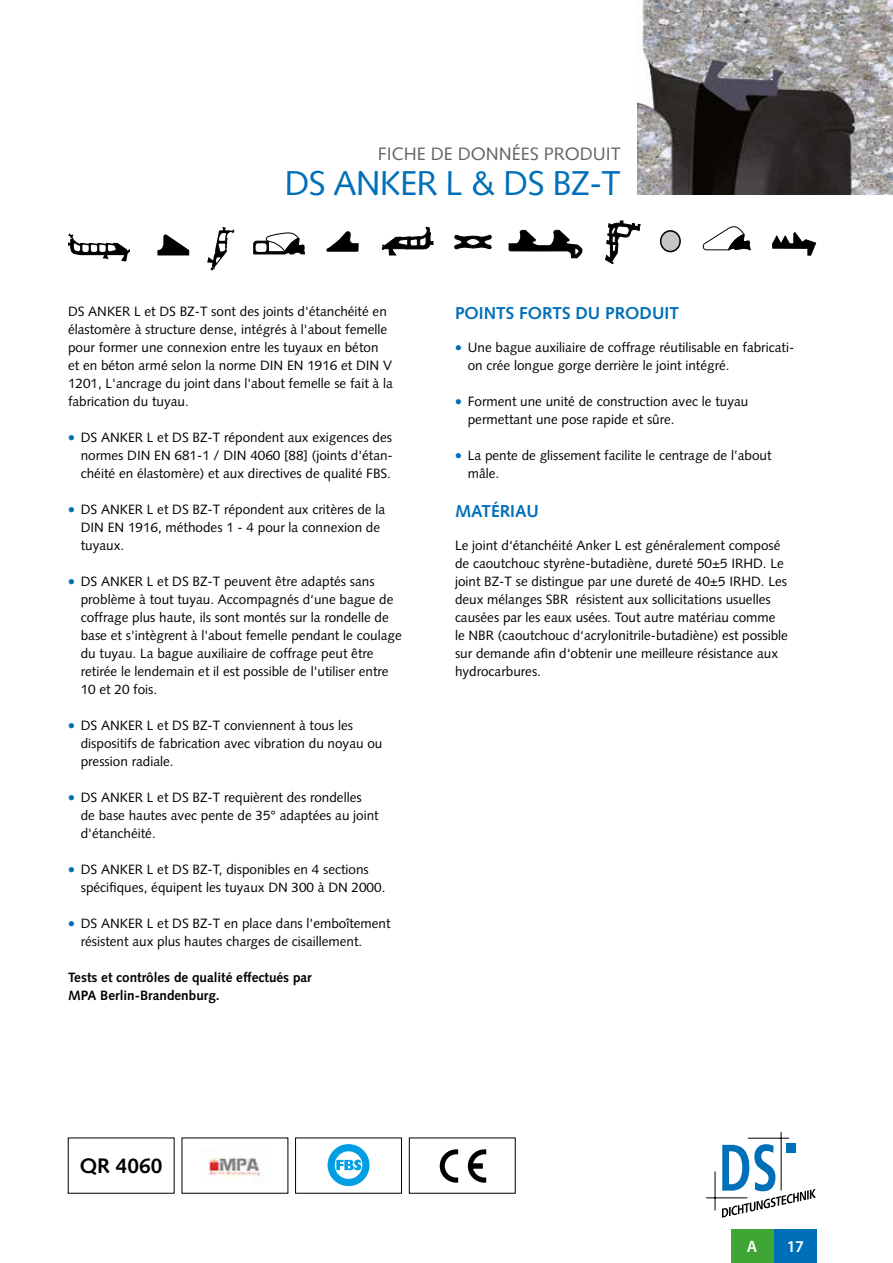
<style>
.page{position:relative;width:893px;height:1263px;background:#fff}
.page>*{position:absolute;margin:0;border:0;box-sizing:border-box;transform-origin:0 0}
.t1{font:34.5px "Syntax LT Std";letter-spacing:-.025em;color:#006fb9}
.t2{font:700 21px "Syntax LT Std";color:#000}
.t3{font:18px "Syntax LT Std";color:#646363}
.t4{font:700 17.25px "Syntax LT Std";color:#006fb9}
.t5{font:600 16.5px "Myriad Pro";color:#fff}
.t6{font:13.5px/18px "Syntax LT Std";color:#000}
.t7{font:700 13.5px/18px "Syntax LT Std";color:#000}
</style>
<div class="page">
<div style="left:661px;top:231px;width:19px;height:21px;background:#c6c6c6;border-radius:50%"></div>
<div style="left:660px;top:230px;width:21px;height:22px;border:2px solid #010203;border-radius:50%"></div>
<svg style="left:454px;top:234px;width:38px;height:16px"></svg>
<svg style="left:326px;top:231px;width:33px;height:21px"></svg>
<svg style="left:253px;top:232px;width:52px;height:23px"></svg>
<div style="left:256px;top:243px;width:11px;height:9px;border:5px solid #fff"></div>
<svg style="left:157px;top:234px;width:32px;height:21px"></svg>
<svg style="left:772px;top:232px;width:44px;height:24px"></svg>
<svg style="left:702px;top:226px;width:49px;height:24px"></svg>
<svg style="left:605px;top:220px;width:36px;height:44px"></svg>
<svg style="left:508px;top:230px;width:75px;height:28px"></svg>
<svg style="left:381px;top:226px;width:53px;height:30px"></svg>
<svg style="left:207px;top:227px;width:28px;height:43px"></svg>
<svg style="left:68px;top:233px;width:62px;height:29px"></svg>
<div style="left:774px;top:1229px;width:42px;height:34px;background:#006fb9"></div>
<div style="left:731px;top:1229px;width:42px;height:34px;background:#3fa535"></div>
<div style="left:786px;top:1143px;width:10px;height:10px;background:#006fb9"></div>
<svg style="left:722px;top:1144px;width:94px;height:74px"></svg>
<hr style="left:781px;top:1132px;width:1px;height:58px;background:#000">
<hr style="left:748px;top:1138px;width:41px;height:1px;background:#000">
<hr style="left:715px;top:1171px;width:1px;height:39px;background:#000">
<hr style="left:706px;top:1197px;width:41px;height:1px;background:#000">
<img style="left:638px;top:0;width:255px;height:195px">
<svg style="left:328px;top:1144px;width:42px;height:42px"></svg>
<div style="left:295px;top:1138px;width:107px;height:55px;border:1px solid #000"></div>
<img style="left:201px;top:1156px;width:60px;height:25px">
<svg style="left:440px;top:1149px;width:18px;height:34px"></svg>
<svg style="left:468px;top:1149px;width:18px;height:34px"></svg>
<h3 class="t3" style="left:378px;top:144px;width:245px">FICHE DE DONNÉES PRODUIT</h3>
<h1 class="t1" style="left:284px;top:162px;width:338px">DS ANKER L &amp; DS BZ-T</h1>
<p class="t6" style="left:68px;top:303px;width:326px">DS ANKER L et DS BZ-T sont des joints d'étanchéité en élastomère à structure dense, intégrés à l'about femelle pour former une connexion entre les tuyaux en béton et en béton armé selon la norme DIN EN 1916 et DIN V 1201, L'ancrage du joint dans l'about femelle se fait à la fabrication du tuyau.</p>
<p class="t6" style="left:81px;top:429px;width:314px;text-align:justify">DS ANKER L et DS BZ-T répondent aux exigences des normes DIN EN 681-1 / DIN 4060 [88] (joints d'étan&shy;chéité en élastomère) et aux directives de qualité FBS.</p>
<p class="t6" style="left:81px;top:501px;width:306px">DS ANKER L et DS BZ-T répondent aux critères de la<br>DIN EN 1916, méthodes 1 - 4 pour la connexion de tuyaux.</p>
<p class="t6" style="left:81px;top:573px;width:322px">DS ANKER L et DS BZ-T peuvent être adaptés sans problème à tout tuyau. Accompagnés d‘une bague de coffrage plus haute, ils sont montés sur la rondelle de base et s'intègrent à l'about femelle pendant le coulage du tuyau. La bague auxiliaire de coffrage peut être retirée le lendemain et il est possible de l'utiliser entre 10 et 20 fois.</p>
<p class="t6" style="left:81px;top:717px;width:303px">DS ANKER L et DS BZ-T conviennent à tous les dispositifs de fabrication avec vibration du noyau ou pression radiale.</p>
<p class="t6" style="left:81px;top:789px;width:299px">DS ANKER L et DS BZ-T requièrent des rondelles de base hautes avec pente de 35° adaptées au joint d'étanchéité.</p>
<p class="t6" style="left:81px;top:861px;width:306px">DS ANKER L et DS BZ-T, disponibles en 4 sections spécifiques, équipent les tuyaux DN 300 à DN 2000.</p>
<p class="t6" style="left:81px;top:915px;width:311px">DS ANKER L et DS BZ-T en place dans l'emboîtement résistent aux plus hautes charges de cisaillement.</p>
<p class="t7" style="left:68px;top:969px;width:245px">Tests et contrôles de qualité effectués par<br>MPA Berlin-Brandenburg.</p>
<p class="t4" style="left:455px;top:303px;width:225px">POINTS FORTS DU PRODUIT</p>
<p class="t6" style="left:468px;top:339px;width:328px">Une bague auxiliaire de coffrage réutilisable en fabricati&shy;on crée longue gorge derrière le joint intégré.</p>
<p class="t6" style="left:468px;top:393px;width:282px">Forment une unité de construction avec le tuyau permettant une pose rapide et sûre.</p>
<p class="t6" style="left:468px;top:447px;width:305px">La pente de glissement facilite le centrage de l’about mâle.</p>
<p class="t4" style="left:455px;top:501px;width:86px">MATÉRIAU</p>
<p class="t6" style="left:455px;top:536px;width:335px">Le joint d‘étanchéité Anker L est généralement composé de caoutchouc styrène-butadiène, dureté 50±5 IRHD. Le joint BZ-T se distingue par une dureté de 40±5 IRHD. Les deux mélanges SBR résistent aux sollicitations usuelles causées par les eaux usées. Tout autre matériau comme le NBR (caoutchouc d‘acrylonitrile-butadiène) est possible sur demande afin d‘obtenir une meilleure résistance aux hydrocarbures.</p>
<h2 class="t2" style="left:80px;top:1154px;width:84px">QR 4060</h2>
<p class="t5" style="left:747px;top:1236px;width:12px">A</p>
<p class="t5" style="left:787px;top:1236px;width:19px">17</p>
</div>
